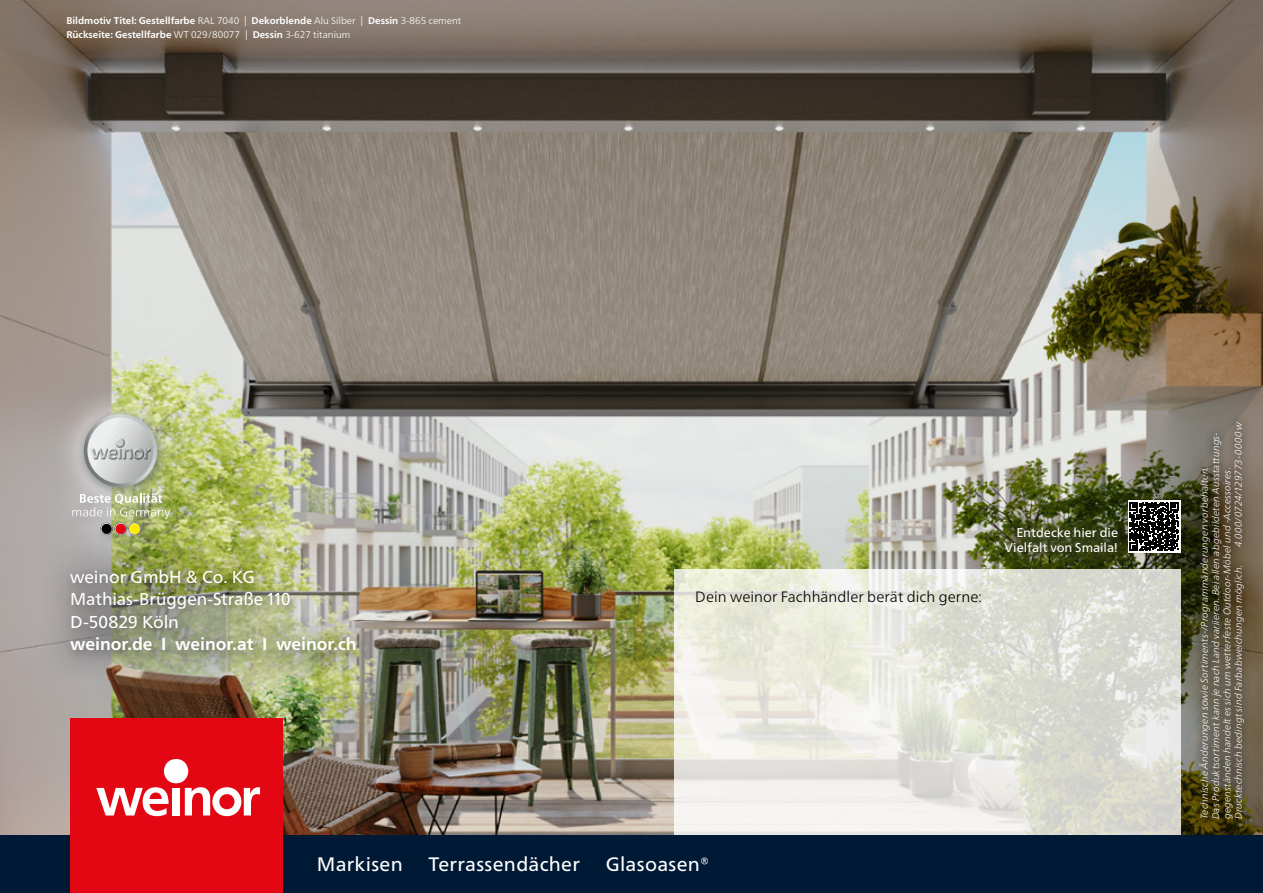
<style>
.page{position:relative;width:1263px;height:893px;background:#fff}
.page>*{position:absolute;margin:0;border:0;box-sizing:border-box;transform-origin:0 0}
.t1{font:19.5px "Frutiger Neue LTW1 G";letter-spacing:.015em;color:#fff}
.t2{font:17.25px/22.5px "Frutiger Neue LTW1 G";letter-spacing:-.005em;color:#fff}
.t3{font:700 17.25px "Frutiger Neue LTW1 G";color:#fff}
.t4{font:300 15px "Frutiger Neue LTW1 G";letter-spacing:.005em;color:#000}
.t5{font:12.75px/15.3px "Frutiger Neue LTW1 G";color:#fff;text-align:right}
.t6{font:italic 300 9.75px/11.2px "Frutiger Neue LTW1 G";letter-spacing:.02em;color:#fff}
.t7{font:700 9.75px/13.5px "Frutiger Neue LTW1 G";color:#fff}
.t8{font:italic 300 9.75px "Frutiger Neue LTW1 G";color:#fff}
.s1{font-weight:300}
</style>
<div class="page">
<img style="left:0;top:0;width:1263px;height:836px">
<svg style="left:674px;top:569px;width:451px;height:266px"></svg>
<div style="left:0;top:836px;width:1263px;height:57px;background:#001935"></div>
<div style="left:70px;top:719px;width:213px;height:174px;background:#e30613"></div>
<svg style="left:96px;top:787px;width:73px;height:29px"></svg>
<div style="left:172px;top:788px;width:8px;height:27px;background:#fff"></div>
<div style="left:164px;top:759px;width:24px;height:24px;background:#fff;border-radius:50%"></div>
<svg style="left:185px;top:787px;width:75px;height:29px"></svg>
<img style="left:41px;top:542px;width:343px;height:139px">
<div style="left:1125px;top:365px;width:138px;height:523px;background:#000;opacity:.1"></div>
<img style="left:45px;top:382px;width:151px;height:184px">
<svg style="left:72px;top:503px;width:98px;height:32px"></svg>
<img style="left:52px;top:403px;width:135px;height:100px">
<img style="left:84px;top:414px;width:73px;height:73px;border-radius:37px">
<img style="left:87px;top:417px;width:67px;height:67px;border-radius:33px">
<svg style="left:986px;top:509px;width:150px;height:62px"></svg>
<svg style="left:1128px;top:500px;width:52px;height:52px"></svg>
<svg style="left:1130px;top:502px;width:48px;height:49px"></svg>
<p class="t7" style="left:66px;top:14px;width:397px">Bildmotiv Titel: Gestellfarbe <span class="s1">RAL 7040 |</span> Dekorblende <span class="s1">Alu Silber |</span> Dessin <span class="s1">3-865 cement<br></span>Rückseite: Gestellfarbe <span class="s1">WT 029/80077 |</span> Dessin <span class="s1">3-627 titanium</span></p>
<h2 class="t2" style="left:70px;top:566px;width:222px">weinor GmbH &amp; Co. KG<br>Mathias-Brüggen-Straße 110<br>D-50829 Köln</h2>
<h2 class="t3" style="left:70px;top:634px;width:288px">weinor.de I weinor.at I weinor.ch</h2>
<h3 class="t4" style="left:695px;top:587px;width:288px">Dein weinor Fachhändler berät dich gerne:</h3>
<h3 class="t5" style="left:1004px;top:525px;width:115px">Entdecke hier die<br>Vielfalt von Smaila!</h3>
<h1 class="t1" style="left:317px;top:852px;width:88px">Markisen</h1>
<h1 class="t1" style="left:429px;top:852px;width:153px">Terrassendächer</h1>
<h1 class="t1" style="left:606px;top:852px;width:105px">Glasoasen®</h1>
<p class="t8" style="left:1232px;top:547px;width:127px;rotate:-90deg">4.000/0724/129773-0000 w</p>
<p class="t6" style="left:1199px;top:819px;width:388px;rotate:-90deg">Technische Änderungen sowie Sortiments-/Programmänderungen vorbehalten.<br>Das Produktsortiment kann je nach Land variieren. Bei allen abgebildeten Ausstattungs&shy;gegenständen handelt es sich um wetterfeste Outdoor-Möbel und -Accessoires.<br>Drucktechnisch bedingt sind Farbabweichungen möglich.</p>
</div>
